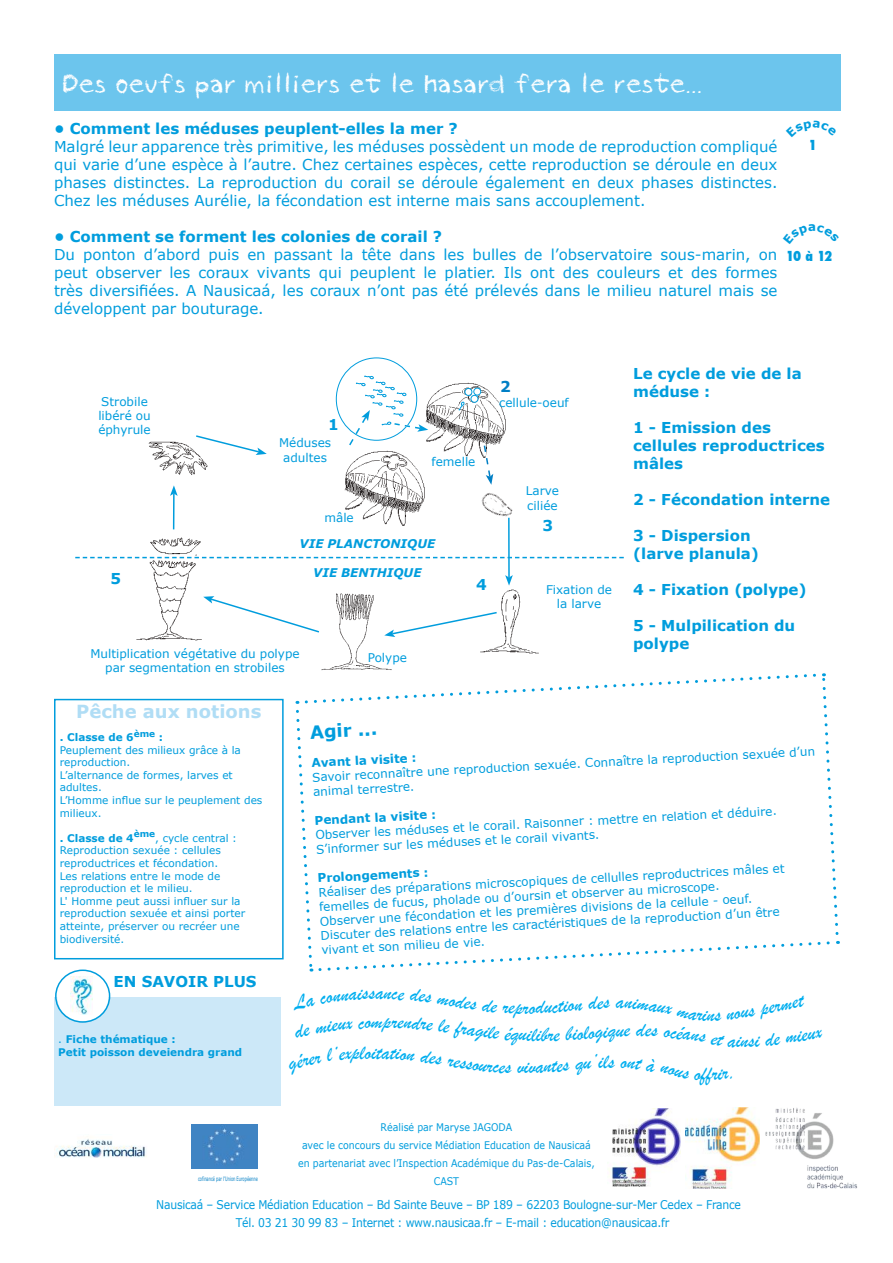
<style>
.page{position:relative;width:893px;height:1263px;background:#fff}
.page>*{position:absolute;margin:0;border:0;box-sizing:border-box;transform-origin:0 0}
.t1{font:27px "pastel";color:#fff}
.t2{font:21px "Brush Script";color:#00aeef}
.t3{font:700 18px "Verdana";color:#b0ddf5}
.t4{font:700 18px "Verdana";color:#009ddd}
.t5{font:15px/18px "Verdana";color:#009ddd;text-align:justify}
.t6{font:700 15px/18px "Verdana";color:#009ddd}
.t7{font:700 15px "Verdana";color:#007fc5}
.t8{font:800 condensed 13.5px "Futura";color:#009ddd}
.t9{font:12px/14.4px "Verdana";color:#009ddd}
.t10{font:12px/18px "Verdana";letter-spacing:-.02em;color:#009ddd;scale:.9 1}
.t11{font:700 12px "Verdana";color:#009ddd}
.t12{font:italic 700 12px "Verdana";color:#009ddd}
.t13{font:10.5px/12.6px "Verdana";color:#009ddd}
.t14{font:10.5px/18px "Verdana";color:#009ddd;text-align:center;scale:.9 1}
.t15{font:700 10.5px/12.6px "Verdana";color:#009ddd}
.t16{font:6px "Verdana";color:#007fc5;scale:.59 1}
.s1{font-weight:700}
.s2{font-weight:400}
</style>
<div class="page">
<img style="left:192px;top:1124px;width:65px;height:44px">
<img style="left:56px;top:1139px;width:91px;height:19px">
<svg style="left:196px;top:435px;width:71px;height:20px"></svg>
<img style="left:321px;top:593px;width:71px;height:78px">
<img style="left:131px;top:537px;width:80px;height:104px">
<img style="left:148px;top:440px;width:64px;height:35px">
<img style="left:480px;top:589px;width:59px;height:65px">
<img style="left:481px;top:493px;width:32px;height:25px">
<svg style="left:75px;top:557px;width:549px;height:1px"></svg>
<img style="left:344px;top:450px;width:81px;height:76px">
<hr style="left:508px;top:518px;width:2px;height:59px;background:#009ddd">
<svg style="left:505px;top:575px;width:8px;height:11px"></svg>
<svg style="left:384px;top:611px;width:114px;height:26px"></svg>
<svg style="left:203px;top:596px;width:117px;height:38px"></svg>
<hr style="left:173px;top:494px;width:2px;height:35px;background:#009ddd">
<svg style="left:170px;top:485px;width:8px;height:11px"></svg>
<div style="left:54px;top:54px;width:787px;height:56px;background:#6cc5ed"></div>
<svg style="left:295px;top:673px;width:545px;height:299px"></svg>
<div style="left:54px;top:699px;width:230px;height:260px;border:2px solid #009ddd"></div>
<div style="left:54px;top:997px;width:227px;height:109px;background:#cce8f8"></div>
<div style="left:57px;top:972px;width:52px;height:49px;background:#fff;border-radius:50%"></div>
<img style="left:71px;top:977px;width:21px;height:37px">
<div style="left:55px;top:969px;width:55px;height:54px;border:2px solid #009ddd;border-radius:50%"></div>
<img style="left:609px;top:1108px;width:71px;height:79px">
<img style="left:686px;top:1107px;width:73px;height:81px">
<img style="left:765px;top:1108px;width:93px;height:80px">
<div style="left:423px;top:381px;width:88px;height:81px;background:#fff"></div>
<img style="left:428px;top:382px;width:78px;height:75px">
<div style="left:465px;top:388px;width:7px;height:7px;background:#fff;border-radius:50%"></div>
<div style="left:465px;top:388px;width:7px;height:8px;border:1px solid #009ddd;border-radius:50%"></div>
<div style="left:471px;top:395px;width:7px;height:7px;background:#fff;border-radius:50%"></div>
<div style="left:471px;top:395px;width:7px;height:8px;border:1px solid #009ddd;border-radius:50%"></div>
<div style="left:474px;top:388px;width:7px;height:7px;background:#fff;border-radius:50%"></div>
<div style="left:473px;top:388px;width:8px;height:7px;border:1px solid #009ddd;border-radius:50%"></div>
<svg style="left:458px;top:402px;width:7px;height:9px"></svg>
<svg style="left:483px;top:444px;width:10px;height:41px"></svg>
<svg style="left:348px;top:375px;width:80px;height:71px"></svg>
<h1 class="t1" style="left:63px;top:71px;width:641px">Des oeufs par milliers et le hasard fera le reste...</h1>
<p class="t6" style="left:54px;top:119px;width:405px">• Comment les méduses peuplent-elles la mer ?</p>
<p class="t5" style="left:54px;top:137px;width:725px">Malgré leur apparence très primitive, les méduses possèdent un mode de reproduction compliqué qui varie d’une espèce à l’autre. Chez certaines espèces, cette reproduction se déroule en deux phases distinctes. La reproduction du corail se déroule également en deux phases distinctes.<br>Chez les méduses Aurélie, la fécondation est interne mais sans accouplement.</p>
<p class="t6" style="left:54px;top:227px;width:390px">• Comment se forment les colonies de corail ?</p>
<p class="t5" style="left:54px;top:245px;width:725px">Du ponton d’abord puis en passant la tête dans les bulles de l’observatoire sous-marin, on peut observer les coraux vivants qui peuplent le platier. Ils ont des couleurs et des formes très diversifiées. A Nausicaá, les coraux n’ont pas été prélevés dans le milieu naturel mais se développent par bouturage.</p>
<p class="t8" style="left:809px;top:136px;width:10px">1</p>
<p class="t8" style="left:786px;top:247px;width:48px">10 à 12</p>
<p class="t9" style="left:98px;top:394px;width:54px">Strobile libéré ou éphyrule</p>
<p class="t6" style="left:111px;top:570px;width:12px">5</p>
<p class="t6" style="left:328px;top:415px;width:12px">1</p>
<p class="t9" style="left:279px;top:436px;width:53px;text-align:center">Méduses adultes</p>
<p class="t9" style="left:324px;top:511px;width:31px">mâle</p>
<p class="t9" style="left:431px;top:454px;width:45px">femelle</p>
<p class="t12" style="left:300px;top:536px;width:137px">VIE PLANCTONIQUE</p>
<p class="t12" style="left:313px;top:565px;width:110px">VIE BENTHIQUE</p>
<p class="t6" style="left:476px;top:575px;width:12px">4</p>
<p class="t7" style="left:500px;top:377px;width:12px">2</p>
<p class="t9" style="left:499px;top:396px;width:71px">cellule-oeuf</p>
<p class="t9" style="left:526px;top:484px;width:35px">Larve ciliée</p>
<p class="t6" style="left:543px;top:517px;width:12px">3</p>
<p class="t9" style="left:546px;top:582px;width:68px;text-align:center">Fixation de la larve</p>
<p class="t9" style="left:90px;top:646px;width:211px">Multiplication végétative du polype</p>
<p class="t9" style="left:368px;top:650px;width:41px">Polype</p>
<p class="t9" style="left:105px;top:661px;width:181px">par segmentation en strobiles</p>
<p class="t6" style="left:633px;top:364px;width:170px">Le cycle de vie de la méduse :</p>
<p class="t6" style="left:633px;top:418px;width:193px">1 - Emission des cellules reproductrices mâles</p>
<p class="t6" style="left:633px;top:490px;width:198px">2 - Fécondation interne</p>
<p class="t6" style="left:633px;top:526px;width:127px">3 - Dispersion (larve planula)</p>
<p class="t6" style="left:633px;top:580px;width:175px">4 - Fixation (polype)</p>
<p class="t6" style="left:633px;top:616px;width:164px">5 - Mulpilication du polype</p>
<h3 class="t3" style="left:76px;top:699px;width:187px">Pêche aux notions</h3>
<p class="t13" style="left:60px;top:731px;width:204px"><span class="s1">. Classe de 6</span><sup>ème</sup> <span class="s1">:<br></span>Peuplement des milieux grâce à la reproduction.<br>L’alternance de formes, larves et adultes.<br>L’Homme influe sur le peuplement des milieux.</p>
<p class="t13" style="left:60px;top:832px;width:187px"><span class="s1">. Classe de 4</span><sup>ème</sup>, cycle central :<br>Reproduction sexuée : cellules reproductrices et fécondation.<br>Les relations entre le mode de reproduction et le milieu.<br>L' Homme peut aussi influer sur la reproduction sexuée et ainsi porter atteinte, préserver ou recréer une biodiversité.</p>
<p class="t6" style="left:114px;top:973px;width:145px">EN SAVOIR PLUS</p>
<p class="t15" style="left:58px;top:1033px;width:186px"><span class="s2">.</span> Fiche thématique :<br>Petit poisson deveiendra grand</p>
<p class="t16" style="left:198px;top:1175px;width:103px">cofinancé par l’Union Européenne</p>
<h3 class="t4" style="left:309px;top:720px;width:69px;rotate:-3deg">Agir ...</h3>
<p class="t11" style="left:311px;top:755px;width:106px;rotate:-3deg">Avant la visite :</p>
<p class="t9" style="left:312px;top:770px;width:505px;rotate:-3deg">Savoir reconnaître une reproduction sexuée. Connaître la reproduction sexuée d’un animal terrestre.</p>
<p class="t11" style="left:314px;top:813px;width:123px;rotate:-3deg">Pendant la visite :</p>
<p class="t9" style="left:315px;top:828px;width:464px;rotate:-3deg">Observer les méduses et le corail. Raisonner : mettre en relation et déduire.<br>S’informer sur les méduses et le corail vivants.</p>
<p class="t11" style="left:317px;top:870px;width:112px;rotate:-3deg">Prolongements :</p>
<p class="t9" style="left:318px;top:885px;width:468px;rotate:-3deg">Réaliser des préparations microscopiques de cellulles reproductrices mâles et femelles de fucus, pholade ou d’oursin et observer au microscope.<br>Observer une fécondation et les premières divisions de la cellule - oeuf.<br>Discuter des relations entre les caractéristiques de la reproduction d’un être vivant et son milieu de vie.</p>
<h2 class="t2" style="left:369px;top:980px;width:17px">sa</h2>
<h2 class="t2" style="left:514px;top:994px;width:16px">pr</h2>
<h2 class="t2" style="left:371px;top:1009px;width:22px">mp</h2>
<h2 class="t2" style="left:440px;top:1012px;width:30px;rotate:7deg">le fr</h2>
<h2 class="t2" style="left:469px;top:1015px;width:28px;rotate:8deg">agil</h2>
<h2 class="t2" style="left:536px;top:1021px;width:13px">ib</h2>
<h2 class="t2" style="left:636px;top:1017px;width:10px">d</h2>
<h2 class="t2" style="left:365px;top:1039px;width:18px">oit</h2>
<h2 class="t2" style="left:517px;top:1054px;width:8px">v</h2>
<h2 class="t2" style="left:608px;top:1048px;width:8px">s</h2>
<p class="t14" style="left:298px;top:1118px;width:331px">Réalisé par Maryse JAGODA<br>avec le concours du service Médiation Education de Nausicaá en partenariat avec l’Inspection Académique du Pas-de-Calais, CAST</p>
<h2 class="t2" style="left:701px;top:1061px;width:7px">f</h2>
<h2 class="t2" style="left:736px;top:1028px;width:6px">i</h2>
<p class="t10" style="left:236px;top:1195px;width:563px;text-indent:-79px">Nausicaá – Service Médiation Education – Bd Sainte Beuve – BP 189 – 62203 Boulogne-sur-Mer Cedex – France<br>Tél. 03 21 30 99 83 – Internet : www.nausicaa.fr – E-mail : education@nausicaa.fr</p>
</div>
